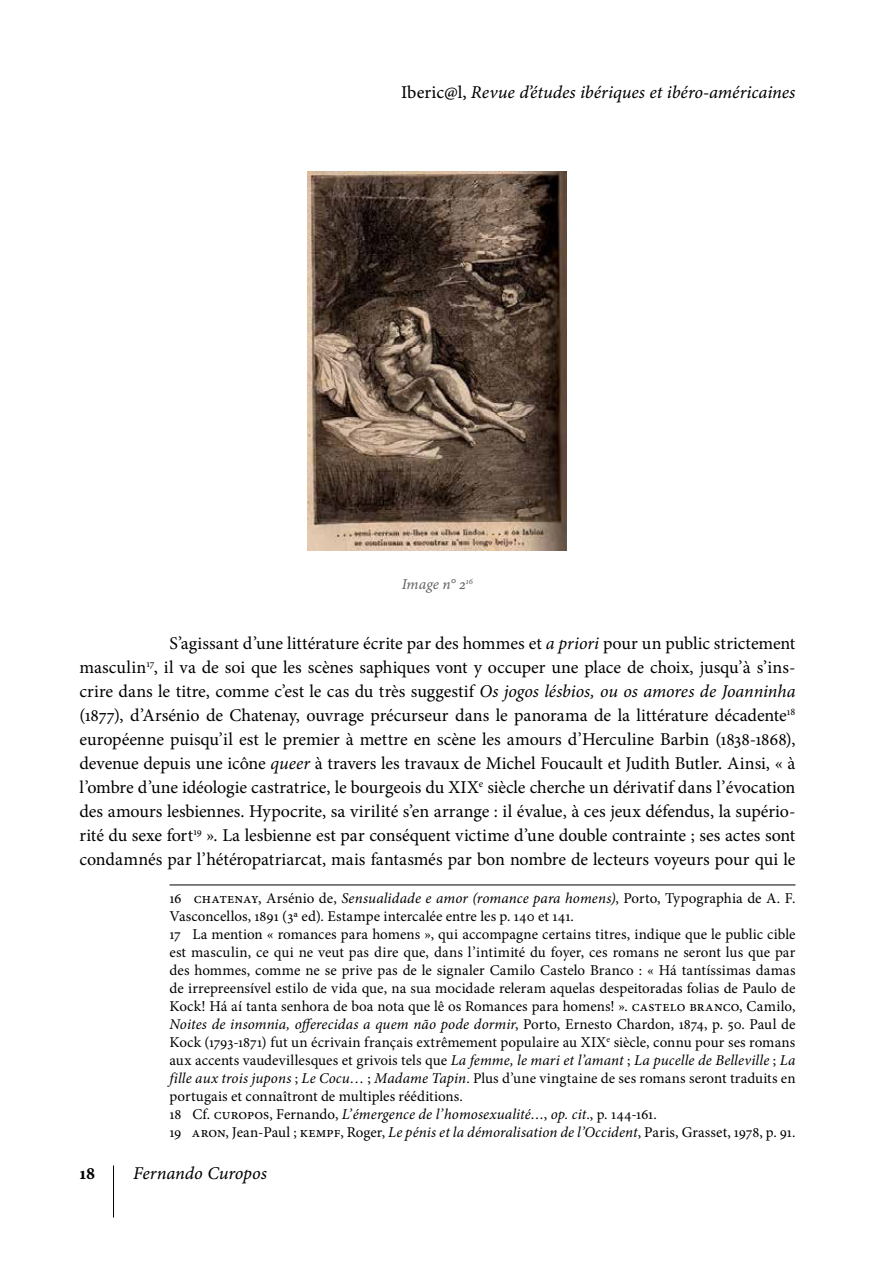
<style>
.page{position:relative;width:893px;height:1263px;background:#fff}
.page>*{position:absolute;margin:0;border:0;box-sizing:border-box;transform-origin:0 0}
.t1{font:18px/24px "Minion Pro";letter-spacing:-.01em;color:#000;text-align:justify}
.t2{font:18px "Minion Pro It Capt";letter-spacing:-.005em;color:#000}
.t3{font:18px "Minion Pro Bold Capt";color:#000}
.t4{font:15px/18px "Minion Pro";letter-spacing:-.005em;color:#000}
.t5{font:15px "Minion Pro It Capt";color:#636466}
.s1{font-family:"Minion Pro Capt"}
.s2{font-style:italic}
</style>
<div class="page">
<hr style="left:113px;top:1165px;width:1px;height:52px;background:#000">
<img style="left:308px;top:171px;width:259px;height:379px">
<hr style="left:170px;top:884px;width:625px;height:1px;background:#000">
<p class="t2" style="left:401px;top:81px;width:396px"><span class="s1">Iberic@l,</span> Revue d’études ibériques et ibéro-américaines</p>
<p class="t5" style="left:402px;top:575px;width:73px">Image n° 2<sup>16</sup></p>
<p class="t1" style="left:79px;top:632px;width:717px;text-indent:90px">S’agissant d’une littérature écrite par des hommes et <span class="s2">a priori</span> pour un public strictement masculin<sup>17</sup>, il va de soi que les scènes saphiques vont y occuper une place de choix, jusqu’à s’ins&shy;crire dans le titre, comme c’est le cas du très suggestif <span class="s2">Os jogos lésbios, ou os amores de Joanninha </span>(1877), d’Arsénio de Chatenay, ouvrage précurseur dans le panorama de la littérature décadente<sup>18 </sup>européenne puisqu’il est le premier à mettre en scène les amours d’Herculine Barbin (1838-1868), devenue depuis une icône <span class="s2">queer</span> à travers les travaux de Michel Foucault et Judith Butler. Ainsi, « à l’ombre d’une idéologie castratrice, le bourgeois du XIX<sup>e</sup> siècle cherche un dérivatif dans l’évocation des amours lesbiennes. Hypocrite, sa virilité s’en arrange : il évalue, à ces jeux défendus, la supério&shy;rité du sexe fort<sup>19</sup> ». La lesbienne est par conséquent victime d’une double contrainte ; ses actes sont condamnés par l’hétéropatriarcat, mais fantasmés par bon nombre de lecteurs voyeurs pour qui le</p>
<p class="t4" style="left:169px;top:889px;width:628px">16 chatenay, Arsénio de, <span class="s2">Sensualidade e amor (romance para homens)</span>, Porto, Typographia de A. F.<br>Vasconcellos, 1891 (3ª ed). Estampe intercalée entre les p. 140 et 141.<br>17 La mention « romances para homens », qui accompagne certains titres, indique que le public cible est masculin, ce qui ne veut pas dire que, dans l’intimité du foyer, ces romans ne seront lus que par des hommes, comme ne se prive pas de le signaler Camilo Castelo Branco : « Há tantíssimas damas de irrepreensível estilo de vida que, na sua mocidade releram aquelas despeitoradas folias de Paulo de Kock! Há aí tanta senhora de boa nota que lê os Romances para homens! ». castelo branco, Camilo, <span class="s2">Noites de insomnia, offerecidas a quem não pode dormir</span>, Porto, Ernesto Chardon, 1874, p. 50. Paul de Kock (1793-1871) fut un écrivain français extrêmement populaire au XIX<sup>e</sup> siècle, connu pour ses romans aux accents vaudevillesques et grivois tels que <span class="s2">La femme, le mari et l’amant</span> ; <span class="s2">La pucelle de Belleville</span> ; <span class="s2">La fille aux trois jupons</span> ; <span class="s2">Le Cocu</span>… ; <span class="s2">Madame Tapin</span>. Plus d’une vingtaine de ses romans seront traduits en portugais et connaîtront de multiples rééditions.<br>18 Cf. curopos, Fernando, <span class="s2">L’émergence de l’homosexualité…</span>, <span class="s2">op. cit.</span>, p. 144-161.<br>19 aron, Jean-Paul ; kempf, Roger, <span class="s2">Le pénis et la démoralisation de l’Occident</span>, Paris, Grasset, 1978, p. 91.</p>
<p class="t3" style="left:80px;top:1162px;width:17px">18</p>
<p class="t2" style="left:133px;top:1162px;width:135px">Fernando Curopos</p>
</div>
